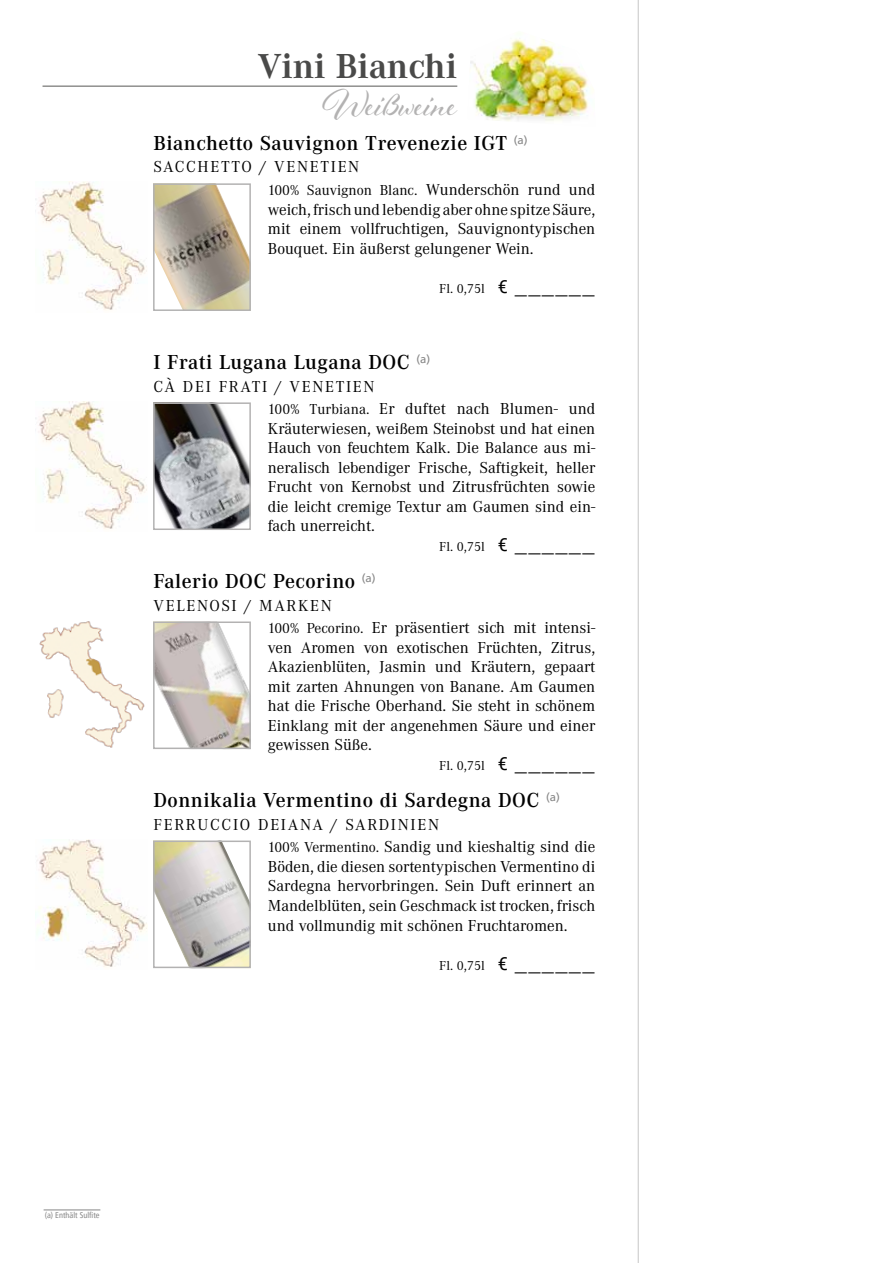
<style>
.page{position:relative;width:893px;height:1263px;background:#fff}
.page>*{position:absolute;margin:0;border:0;box-sizing:border-box;transform-origin:0 0}
.t1{font:40.5px "Al Fresco";color:#b3b2b2}
.t2{font:700 36px "Corporate A Pro";color:#4a4a49}
.t3{font:600 21px "Corporate A";letter-spacing:.02em;color:#000}
.t4{font:16.5px/19.5px "Corporate A";color:#000;text-align:justify}
.t5{font:16.5px/22.8px "Corporate A";letter-spacing:.035em;color:#000}
.t6{font:16.5px "Corporate A";letter-spacing:.1em;color:#000}
.t7{font:15px "Corporate A";color:#000}
.t8{font:13.5px "Corporate A";color:#000}
.t9{font:condensed 8.25px "Frutiger LT Pro";color:#878787}
.s1{font-size:16.5px}
.s2{font-family:"Roboto";font-size:18px}
.s3{font-size:27px}
.s4{font-size:15px}
</style>
<div class="page">
<hr style="left:638px;top:0;width:1px;height:1263px;background:#c6c6c6">
<img style="left:156px;top:186px;width:92px;height:122px">
<div style="left:153px;top:183px;width:98px;height:128px;border:2px solid #b3b2b2"></div>
<img style="left:38px;top:182px;width:109px;height:128px">
<img style="left:156px;top:405px;width:92px;height:122px">
<div style="left:153px;top:402px;width:98px;height:128px;border:2px solid #b3b2b2"></div>
<img style="left:38px;top:401px;width:109px;height:128px">
<img style="left:156px;top:624px;width:92px;height:122px">
<div style="left:153px;top:621px;width:98px;height:128px;border:2px solid #b3b2b2"></div>
<img style="left:39px;top:621px;width:106px;height:127px">
<img style="left:156px;top:843px;width:92px;height:122px">
<div style="left:153px;top:840px;width:98px;height:128px;border:2px solid #b3b2b2"></div>
<img style="left:37px;top:839px;width:110px;height:128px">
<hr style="left:43px;top:86px;width:414px;height:1px;background:#575756">
<hr style="left:44px;top:1210px;width:56px;height:1px;background:#878787">
<img style="left:470px;top:39px;width:124px;height:82px">
<h2 class="t2" style="left:258px;top:42px;width:201px">Vini Bianchi</h2>
<h1 class="t1" style="left:322px;top:77px;width:136px">Weißweine</h1>
<p class="t3" style="left:154px;top:129px;width:375px">Bianchetto Sauvignon Trevenezie IGT <sup>(a)</sup></p>
<p class="t6" style="left:154px;top:158px;width:207px">SACCHETTO / VENETIEN</p>
<p class="t7" style="left:268px;top:182px;width:329px">100% Sauvignon Blanc. <span class="s1">Wunderschön rund und</span></p>
<p class="t4" style="left:268px;top:200px;width:329px">weich, frisch und lebendig aber ohne spitze Säure, mit einem vollfruchtigen, Sauvignontypischen Bouquet. Ein äußerst gelungener Wein.</p>
<p class="t8" style="left:439px;top:281px;width:158px">Fl. 0,75l <span class="s2">€</span> <span class="s3">______</span></p>
<p class="t3" style="left:154px;top:348px;width:278px">I Frati Lugana Lugana DOC <sup>(a)</sup></p>
<p class="t4" style="left:268px;top:375px;width:329px;line-height:22.8px;text-indent:-114px">CÀ DEI FRATI / VENETIEN<br><span class="s4">100% Turbiana.</span> Er duftet nach Blumen- und</p>
<p class="t4" style="left:268px;top:419px;width:329px">Kräuterwiesen, weißem Steinobst und hat einen Hauch von feuchtem Kalk. Die Balance aus mi&shy;neralisch lebendiger Frische, Saftigkeit, heller Frucht von Kernobst und Zitrusfrüchten sowie die leicht cremige Textur am Gaumen sind ein&shy;fach unerreicht.</p>
<p class="t8" style="left:439px;top:539px;width:158px">Fl. 0,75l <span class="s2">€</span> <span class="s3">______</span></p>
<p class="t3" style="left:154px;top:567px;width:223px">Falerio DOC Pecorino <sup>(a)</sup></p>
<p class="t4" style="left:268px;top:594px;width:329px;line-height:22.8px;text-indent:-114px">VELENOSI / MARKEN<br><span class="s4">100% Pecorino.</span> Er präsentiert sich mit intensi-</p>
<p class="t4" style="left:268px;top:638px;width:329px">ven Aromen von exotischen Früchten, Zitrus, Akazienblüten, Jasmin und Kräutern, gepaart mit zarten Ahnungen von Banane. Am Gaumen hat die Frische Oberhand. Sie steht in schönem Einklang mit der angenehmen Säure und einer gewissen Süße.</p>
<p class="t8" style="left:439px;top:758px;width:158px">Fl. 0,75l <span class="s2">€</span> <span class="s3">______</span></p>
<p class="t3" style="left:154px;top:786px;width:408px">Donnikalia Vermentino di Sardegna DOC <sup>(a)</sup></p>
<p class="t5" style="left:268px;top:813px;width:329px;text-indent:-114px">FERRUCCIO DEIANA / SARDINIEN<br><span class="s4">100% Vermentino.</span> Sandig und kieshaltig sind die</p>
<p class="t4" style="left:268px;top:857px;width:329px">Böden, die diesen sortentypischen Vermentino di Sardegna hervorbringen. Sein Duft erinnert an Mandelblüten, sein Geschmack ist trocken, frisch und vollmundig mit schönen Fruchtaromen.</p>
<p class="t8" style="left:439px;top:958px;width:158px">Fl. 0,75l <span class="s2">€</span> <span class="s3">______</span></p>
<p class="t9" style="left:45px;top:1210px;width:56px">(a) Enthält Sulfite</p>
</div>
